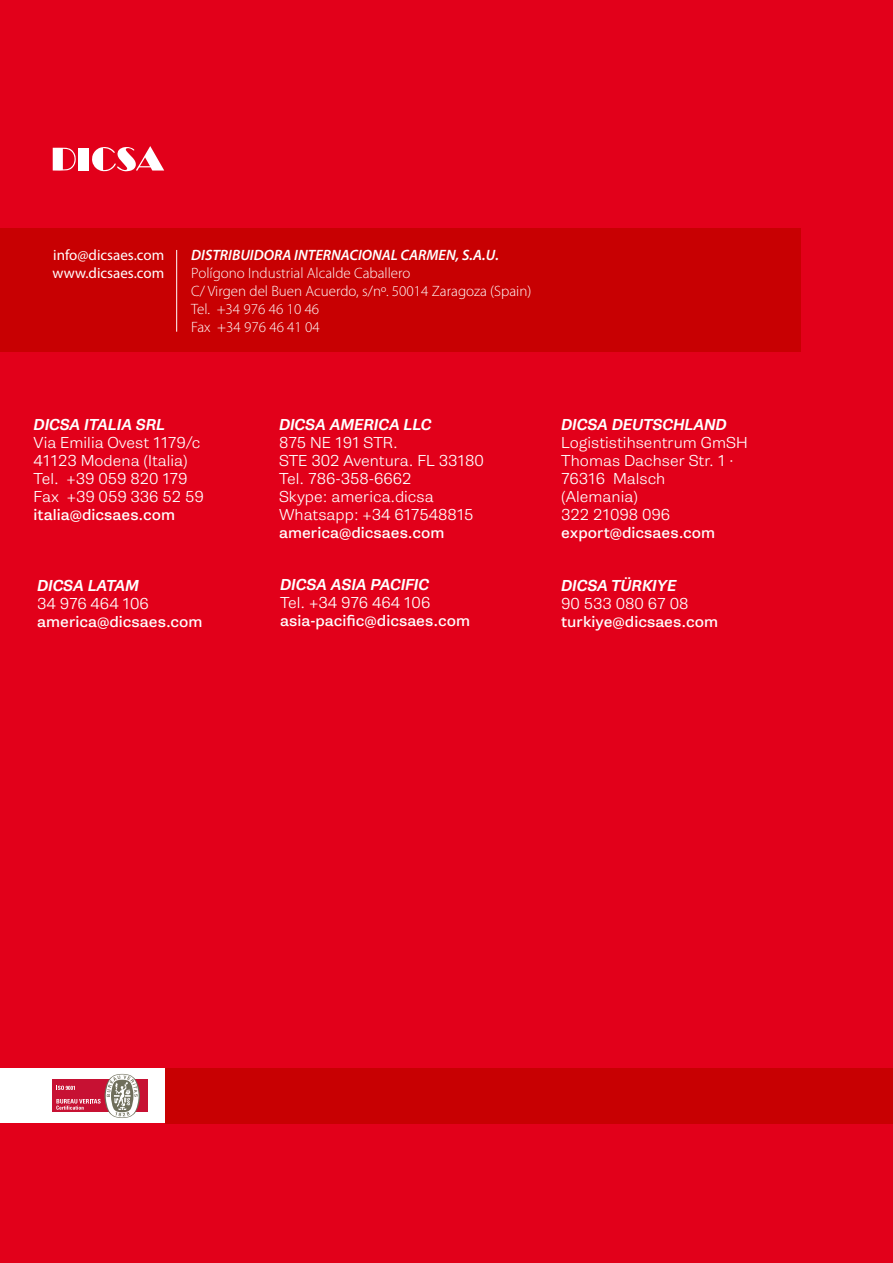
<style>
.page{position:relative;width:893px;height:1263px;background:#e2001a}
.page>*{position:absolute;margin:0;border:0;box-sizing:border-box;transform-origin:0 0}
.t1{font:300 15px "Gira Sans";color:#fff}
.t2{font:15px/18px "Gira Sans";color:#fff}
.t3{font:300 15px "Myriad Pro";color:#fff}
.t4{font:italic 500 15px "Gira Sans";color:#fff}
.t5{font:italic 600 15px "Myriad Pro";color:#fff}
.t6{font:15px "Myriad Pro";color:#fff}
.s1{font-weight:300}
</style>
<div class="page">
<div style="left:0;top:228px;width:801px;height:123px;background:#c80002"></div>
<div style="left:0;top:1068px;width:164px;height:55px;background:#fff"></div>
<div style="left:53px;top:1080px;width:95px;height:32px;background:#c71133"></div>
<svg style="left:56px;top:1074px;width:84px;height:44px"></svg>
<hr style="left:176px;top:250px;width:1px;height:82px;background:#fff">
<div style="left:165px;top:1068px;width:728px;height:56px;background:#c80002"></div>
<svg style="left:53px;top:148px;width:23px;height:23px"></svg>
<svg style="left:92px;top:146px;width:72px;height:25px"></svg>
<div style="left:79px;top:148px;width:10px;height:22px;background:#fff"></div>
<p class="t6" style="left:53px;top:246px;width:112px">info@dicsaes.com</p>
<p class="t6" style="left:53px;top:264px;width:113px">www.dicsaes.com</p>
<p class="t5" style="left:191px;top:245px;width:309px">DISTRIBUIDORA INTERNACIONAL CARMEN, S.A.U.</p>
<p class="t3" style="left:191px;top:265px;width:221px">Polígono Industrial Alcalde Caballero</p>
<p class="t3" style="left:191px;top:283px;width:342px">C/ Virgen del Buen Acuerdo, s/nº. 50014 Zaragoza (Spain)</p>
<p class="t3" style="left:191px;top:301px;width:130px">Tel. +34 976 46 10 46</p>
<p class="t3" style="left:191px;top:319px;width:130px">Fax +34 976 46 41 04</p>
<p class="t4" style="left:34px;top:415px;width:133px">DICSA ITALIA SRL</p>
<p class="t1" style="left:34px;top:433px;width:168px">Via Emilia Ovest 1179/c</p>
<p class="t1" style="left:34px;top:451px;width:156px">41123 Modena (Italia)</p>
<p class="t1" style="left:34px;top:469px;width:155px">Tel. +39 059 820 179</p>
<p class="t1" style="left:34px;top:487px;width:172px">Fax +39 059 336 52 59</p>
<p class="t2" style="left:34px;top:505px;width:143px">italia@dicsaes.com</p>
<p class="t4" style="left:37px;top:576px;width:103px">DICSA LATAM</p>
<p class="t2" style="left:37px;top:594px;width:167px"><span class="s1">34 976 464 106 </span>america@dicsaes.com</p>
<p class="t4" style="left:279px;top:415px;width:154px">DICSA AMERICA LLC</p>
<p class="t1" style="left:279px;top:433px;width:120px">875 NE 191 STR.</p>
<p class="t1" style="left:279px;top:451px;width:206px">STE 302 Aventura. FL 33180</p>
<p class="t1" style="left:279px;top:469px;width:134px">Tel. 786-358-6662</p>
<p class="t1" style="left:279px;top:487px;width:156px">Skype: america.dicsa</p>
<p class="t1" style="left:279px;top:505px;width:196px">Whatsapp: +34 617548815</p>
<p class="t2" style="left:279px;top:523px;width:167px">america@dicsaes.com</p>
<p class="t4" style="left:280px;top:575px;width:150px">DICSA ASIA PACIFIC</p>
<p class="t2" style="left:280px;top:593px;width:191px"><span class="s1">Tel. +34 976 464 106 </span>asia-pacific@dicsaes.com</p>
<p class="t4" style="left:561px;top:415px;width:167px">DICSA DEUTSCHLAND</p>
<p class="t1" style="left:561px;top:433px;width:188px">Logististihsentrum GmSH</p>
<p class="t1" style="left:561px;top:451px;width:174px">Thomas Dachser Str. 1 ·</p>
<p class="t1" style="left:561px;top:469px;width:106px">76316 Malsch</p>
<p class="t1" style="left:561px;top:487px;width:78px">(Alemania)</p>
<p class="t1" style="left:561px;top:505px;width:110px">322 21098 096</p>
<p class="t2" style="left:561px;top:523px;width:156px">export@dicsaes.com</p>
<p class="t4" style="left:561px;top:576px;width:117px">DICSA TÜRKIYE</p>
<p class="t1" style="left:561px;top:594px;width:129px">90 533 080 67 08</p>
<p class="t2" style="left:561px;top:612px;width:158px">turkiye@dicsaes.com</p>
</div>
